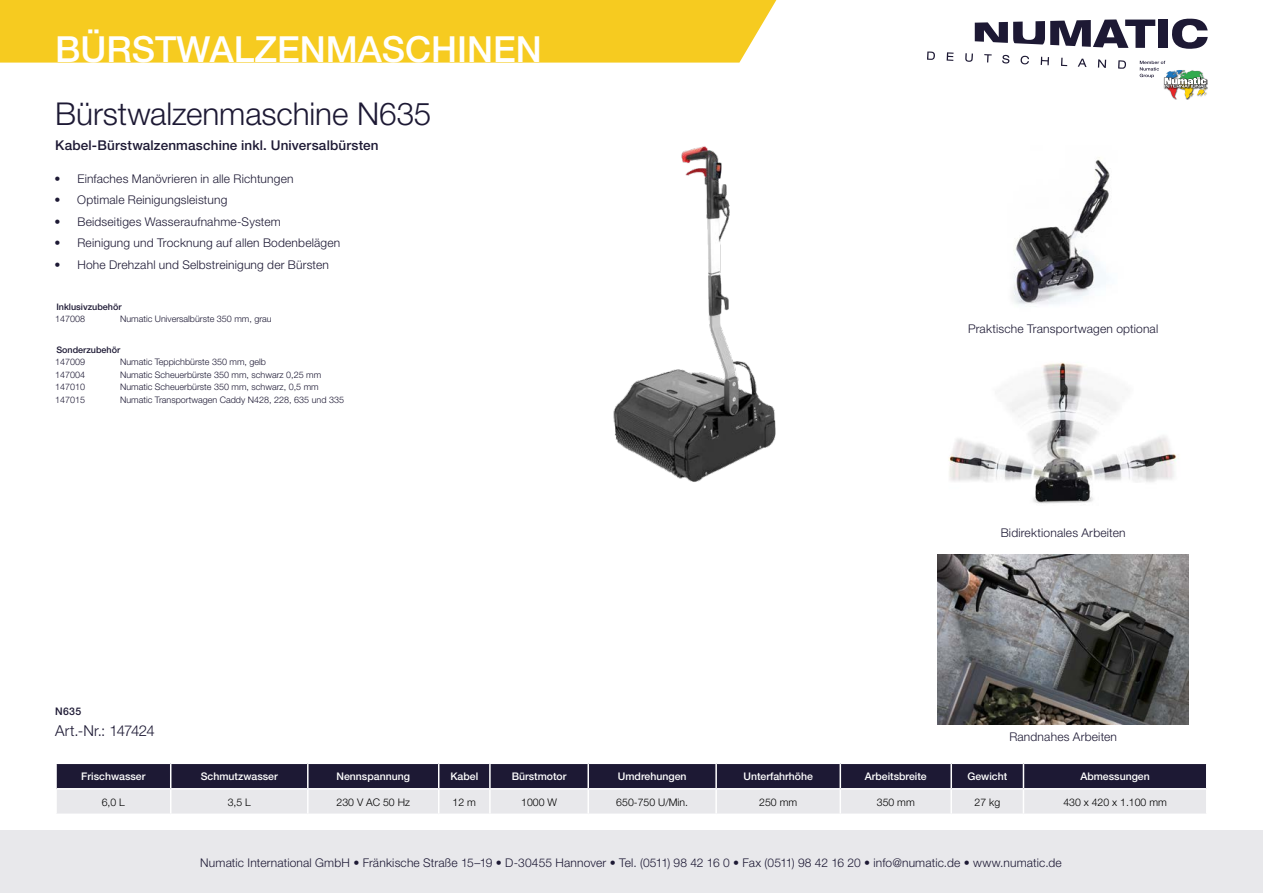
<style>
.page{position:relative;width:1263px;height:893px;background:#fff}
.page>*{position:absolute;margin:0;border:0;box-sizing:border-box;transform-origin:0 0}
.t1{font:500 36px "Helvetica Neue";color:#fff}
.Titel{font:300 31.5px "Helvetica Neue";letter-spacing:-.005em;color:#1d1934}
.t2{font:300 15px "Helvetica Neue";letter-spacing:-.04em;color:#1d1934}
.Titel-2{font:500 13.5px "Helvetica Neue";letter-spacing:.01em;color:#1d1934}
.Produktbezeichnung{font:300 12px "Helvetica Neue";letter-spacing:.015em;color:#1d1934}
.t3{font:500 10.5px "Helvetica Neue";color:#fff}
.t4{font:300 10.5px "Helvetica Neue";color:#000}
.t5{font:500 10.5px "Helvetica Neue";color:#1d1934}
.tabelle_text{font:300 9px "Helvetica Neue";color:#1d1934}
.tabelle_artnr{font:300 9px "Helvetica Neue";color:#1d1934}
.tabelle_artnr-2{font:500 9px "Helvetica Neue";color:#1d1934}
</style>
<div class="page">
<svg style="left:927px;top:52px;width:8px;height:8px"></svg>
<svg style="left:947px;top:52px;width:6px;height:9px"></svg>
<svg style="left:965px;top:19px;width:243px;height:80px"></svg>
<div style="left:0;top:831px;width:1263px;height:62px;background:#e8e8eb"></div>
<div style="left:0;top:0;width:776px;height:63px;background:#f6cb20"></div>
<svg style="left:56px;top:763px;width:1151px;height:51px;background:#8b8997"></svg>
<img style="left:948px;top:362px;width:229px;height:142px">
<img style="left:937px;top:554px;width:252px;height:170px">
<img style="left:1012px;top:157px;width:98px;height:148px">
<img style="left:613px;top:146px;width:163px;height:336px">
<p class="t1" style="left:55px;top:28px;width:488px">BÜRSTWALZENMASCHINEN</p>
<p class="Titel" style="left:55px;top:94px;width:378px">Bürstwalzenmaschine N635</p>
<p class="Titel-2" style="left:55px;top:138px;width:325px">Kabel-Bürstwalzenmaschine inkl. Universalbürsten</p>
<p class="Produktbezeichnung" style="left:55px;top:171px;width:241px">• Einfaches Manövrieren in alle Richtungen</p>
<p class="Produktbezeichnung" style="left:55px;top:193px;width:174px">• Optimale Reinigungsleistung</p>
<p class="Produktbezeichnung" style="left:55px;top:214px;width:228px">• Beidseitiges Wasseraufnahme-System</p>
<p class="Produktbezeichnung" style="left:55px;top:236px;width:287px">• Reinigung und Trocknung auf allen Bodenbelägen</p>
<p class="Produktbezeichnung" style="left:55px;top:257px;width:276px">• Hohe Drehzahl und Selbstreinigung der Bürsten</p>
<p class="tabelle_artnr-2" style="left:56px;top:302px;width:67px">Inklusivzubehör</p>
<p class="tabelle_artnr" style="left:55px;top:314px;width:32px">147008</p>
<p class="tabelle_text" style="left:120px;top:314px;width:153px">Numatic Universalbürste 350 mm, grau</p>
<p class="tabelle_artnr-2" style="left:56px;top:344px;width:65px">Sonderzubehör</p>
<p class="tabelle_artnr" style="left:55px;top:356px;width:32px">147009</p>
<p class="tabelle_text" style="left:120px;top:356px;width:148px">Numatic Teppichbürste 350 mm, gelb</p>
<p class="tabelle_artnr" style="left:55px;top:369px;width:32px">147004</p>
<p class="tabelle_text" style="left:120px;top:369px;width:203px">Numatic Scheuerbürste 350 mm, schwarz 0,25 mm</p>
<p class="tabelle_artnr" style="left:55px;top:382px;width:32px">147010</p>
<p class="tabelle_text" style="left:120px;top:382px;width:200px">Numatic Scheuerbürste 350 mm, schwarz, 0,5 mm</p>
<p class="tabelle_artnr" style="left:55px;top:395px;width:32px">147015</p>
<p class="tabelle_text" style="left:120px;top:395px;width:225px">Numatic Transportwagen Caddy N428, 228, 635 und 335</p>
<p class="t5" style="left:55px;top:705px;width:27px">N635</p>
<p class="t2" style="left:55px;top:722px;width:101px">Art.-Nr.: 147424</p>
<p class="Produktbezeichnung" style="left:968px;top:321px;width:192px">Praktische Transportwagen optional</p>
<p class="Produktbezeichnung" style="left:1001px;top:525px;width:126px">Bidirektionales Arbeiten</p>
<p class="Produktbezeichnung" style="left:1009px;top:730px;width:109px">Randnahes Arbeiten</p>
<p class="t3" style="left:81px;top:770px;width:66px">Frischwasser</p>
<p class="t3" style="left:201px;top:770px;width:79px">Schmutzwasser</p>
<p class="t3" style="left:336px;top:770px;width:75px">Nennspannung</p>
<p class="t3" style="left:450px;top:770px;width:29px">Kabel</p>
<p class="t3" style="left:512px;top:770px;width:56px">Bürstmotor</p>
<p class="t3" style="left:618px;top:770px;width:70px">Umdrehungen</p>
<p class="t3" style="left:743px;top:770px;width:71px">Unterfahrhöhe</p>
<p class="t3" style="left:865px;top:770px;width:64px">Arbeitsbreite</p>
<p class="t3" style="left:967px;top:770px;width:41px">Gewicht</p>
<p class="t3" style="left:1080px;top:770px;width:71px">Abmessungen</p>
<p class="t4" style="left:102px;top:795px;width:25px">6,0 L</p>
<p class="t4" style="left:228px;top:795px;width:25px">3,5 L</p>
<p class="t4" style="left:337px;top:795px;width:75px">230 V AC 50 Hz</p>
<p class="t4" style="left:453px;top:795px;width:25px">12 m</p>
<p class="t4" style="left:521px;top:795px;width:37px">1000 W</p>
<p class="t4" style="left:616px;top:795px;width:73px">650-750 U/Min.</p>
<p class="t4" style="left:759px;top:795px;width:39px">250 mm</p>
<p class="t4" style="left:877px;top:795px;width:39px">350 mm</p>
<p class="t4" style="left:974px;top:795px;width:27px">27 kg</p>
<p class="t4" style="left:1063px;top:795px;width:105px">430 x 420 x 1.100 mm</p>
<p class="Produktbezeichnung" style="left:200px;top:855px;width:863px">Numatic International GmbH • Fränkische Straße 15–19 • D-30455 Hannover • Tel. (0511) 98 42 16 0 • Fax (0511) 98 42 16 20 • info@numatic.de • www.numatic.de</p>
</div>
